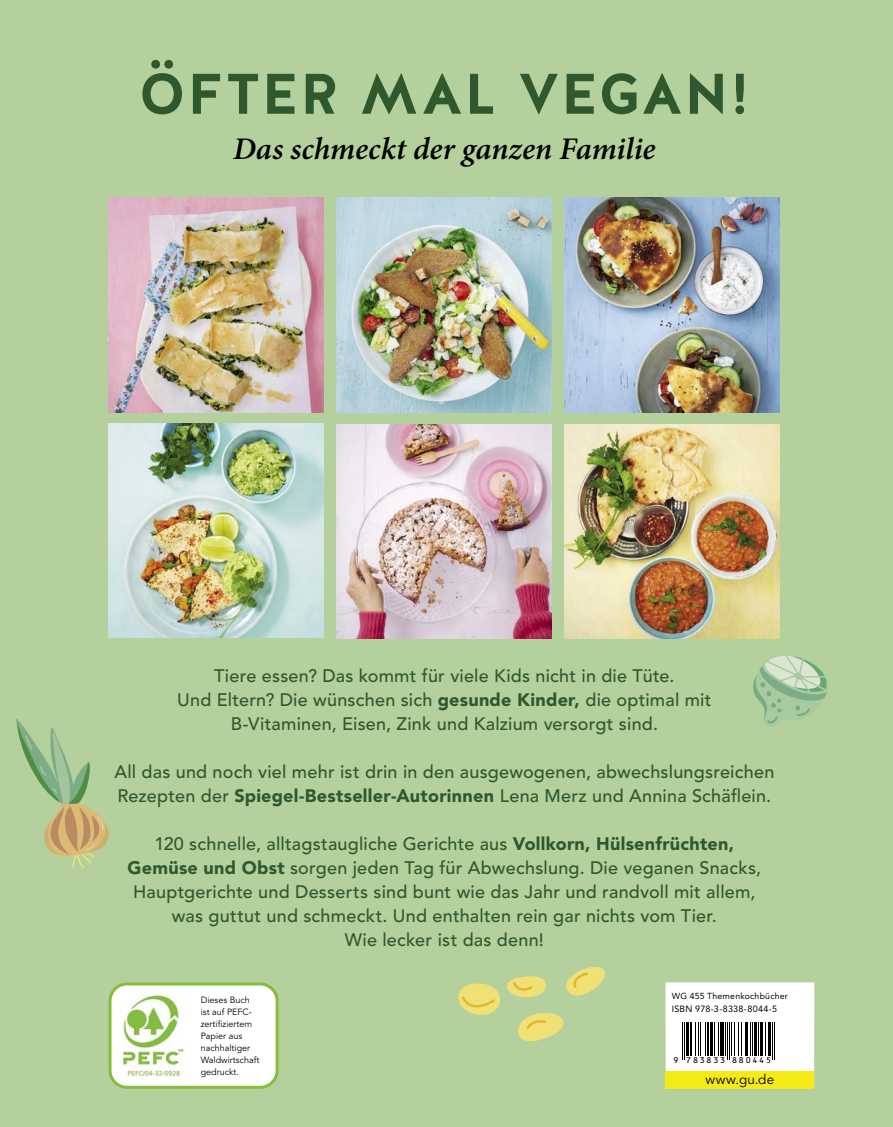
<style>
.page{position:relative;width:893px;height:1127px;background:#b4d09c}
.page>*{position:absolute;margin:0;border:0;box-sizing:border-box;transform-origin:0 0}
.t1{font:700 57px "Halis GR";letter-spacing:.025em;color:#2f582e}
.t2{font:italic 600 31.5px "Minion Pro";color:#000}
.t3{font:500 18px/24px "Avenir LT Std";letter-spacing:.015em;color:#2f582e;text-align:center}
.t4{font:13.5px "Avenir LT Std";letter-spacing:.025em;color:#000}
.t5{font:9px/12px "Avenir LT Std";color:#000}
.t6{font:9px "Avenir LT Std";letter-spacing:.025em;color:#000}
.t7{font:8.7px "Avenir LT Std";letter-spacing:.025em;color:#000}
.t8{font:8.4px "OCRB";letter-spacing:.215em;color:#000}
.s1{font-weight:900}
</style>
<div class="page">
<img style="left:337px;top:424px;width:214px;height:215px">
<img style="left:108px;top:198px;width:215px;height:214px">
<img style="left:108px;top:423px;width:215px;height:215px">
<img style="left:337px;top:198px;width:214px;height:214px">
<img style="left:565px;top:198px;width:214px;height:214px">
<img style="left:565px;top:424px;width:214px;height:215px">
<div style="left:110px;top:984px;width:167px;height:103px;background:#fff;border-radius:17px"></div>
<div style="left:109px;top:982px;width:170px;height:107px;border:3px solid #85bd3d;border-radius:17px"></div>
<img style="left:120px;top:991px;width:68px;height:86px">
<svg style="left:16px;top:719px;width:93px;height:149px"></svg>
<svg style="left:458px;top:966px;width:147px;height:76px"></svg>
<svg style="left:753px;top:655px;width:75px;height:72px"></svg>
<div style="left:665px;top:982px;width:149px;height:106px;background:#fff"></div>
<div style="left:665px;top:1071px;width:149px;height:18px;background:#f4eb15"></div>
<hr style="left:682px;top:1022px;width:1px;height:38px;background:#000">
<hr style="left:684px;top:1022px;width:1px;height:38px;background:#000">
<hr style="left:686px;top:1022px;width:3px;height:33px;background:#000">
<hr style="left:690px;top:1022px;width:2px;height:33px;background:#000">
<hr style="left:695px;top:1022px;width:1px;height:33px;background:#000">
<hr style="left:698px;top:1022px;width:1px;height:33px;background:#000">
<hr style="left:700px;top:1022px;width:1px;height:33px;background:#000">
<hr style="left:705px;top:1022px;width:1px;height:33px;background:#000">
<hr style="left:707px;top:1022px;width:2px;height:33px;background:#000">
<hr style="left:710px;top:1022px;width:3px;height:33px;background:#000">
<hr style="left:714px;top:1022px;width:1px;height:33px;background:#000">
<hr style="left:718px;top:1022px;width:1px;height:33px;background:#000">
<hr style="left:720px;top:1022px;width:4px;height:33px;background:#000">
<hr style="left:725px;top:1022px;width:1px;height:33px;background:#000">
<hr style="left:727px;top:1022px;width:1px;height:38px;background:#000">
<hr style="left:729px;top:1022px;width:1px;height:38px;background:#000">
<hr style="left:731px;top:1022px;width:1px;height:33px;background:#000">
<hr style="left:734px;top:1022px;width:1px;height:33px;background:#000">
<hr style="left:738px;top:1022px;width:1px;height:33px;background:#000">
<hr style="left:741px;top:1022px;width:1px;height:33px;background:#000">
<hr style="left:745px;top:1022px;width:3px;height:33px;background:#000">
<hr style="left:750px;top:1022px;width:1px;height:33px;background:#000">
<hr style="left:752px;top:1022px;width:1px;height:33px;background:#000">
<hr style="left:753px;top:1022px;width:3px;height:33px;background:#000">
<hr style="left:758px;top:1022px;width:1px;height:33px;background:#000">
<hr style="left:760px;top:1022px;width:3px;height:33px;background:#000">
<hr style="left:765px;top:1022px;width:1px;height:33px;background:#000">
<hr style="left:768px;top:1022px;width:3px;height:33px;background:#000">
<hr style="left:772px;top:1022px;width:1px;height:38px;background:#000">
<hr style="left:774px;top:1022px;width:1px;height:38px;background:#000">
<h1 class="t1" style="left:139px;top:61px;width:612px">ÖFTER MAL VEGAN!</h1>
<h2 class="t2" style="left:233px;top:137px;width:424px">Das schmeckt der ganzen Familie</h2>
<p class="t3" style="left:177px;top:666px;width:536px">Tiere essen? Das kommt für viele Kids nicht in die Tüte.<br>Und Eltern? Die wünschen sich <span class="s1">gesunde Kinder,</span> die optimal mit<br>B-Vitaminen, Eisen, Zink und Kalzium versorgt sind.</p>
<p class="t3" style="left:114px;top:762px;width:661px;text-align:left">All das und noch viel mehr ist drin in den ausgewogenen, abwechslungsreichen<br>Rezepten der <span class="s1">Spiegel-Bestseller-Autorinnen</span> Lena Merz und Annina Schäflein.</p>
<p class="t3" style="left:128px;top:834px;width:635px">120 schnelle, alltagstaugliche Gerichte aus <span class="s1">Vollkorn, Hülsenfrüchten, Gemüse und Obst</span> sorgen jeden Tag für Abwechslung. Die veganen Snacks, Hauptgerichte und Desserts sind bunt wie das Jahr und randvoll mit allem, was guttut und schmeckt. Und enthalten rein gar nichts vom Tier.<br>Wie lecker ist das denn!</p>
<p class="t7" style="left:672px;top:991px;width:118px">WG 455 Themenkochbücher</p>
<p class="t5" style="left:201px;top:994px;width:60px">Dieses Buch ist auf PEFC&shy;zertifiziertem<br>Papier aus nachhaltiger<br>Waldwirtschaft gedruckt.</p>
<p class="t6" style="left:672px;top:1003px;width:107px">ISBN 978-3-8338-8044-5</p>
<p class="t8" style="left:673px;top:1057px;width:99px">9 783833 880445</p>
<p class="t4" style="left:706px;top:1074px;width:70px">www.gu.de</p>
</div>
